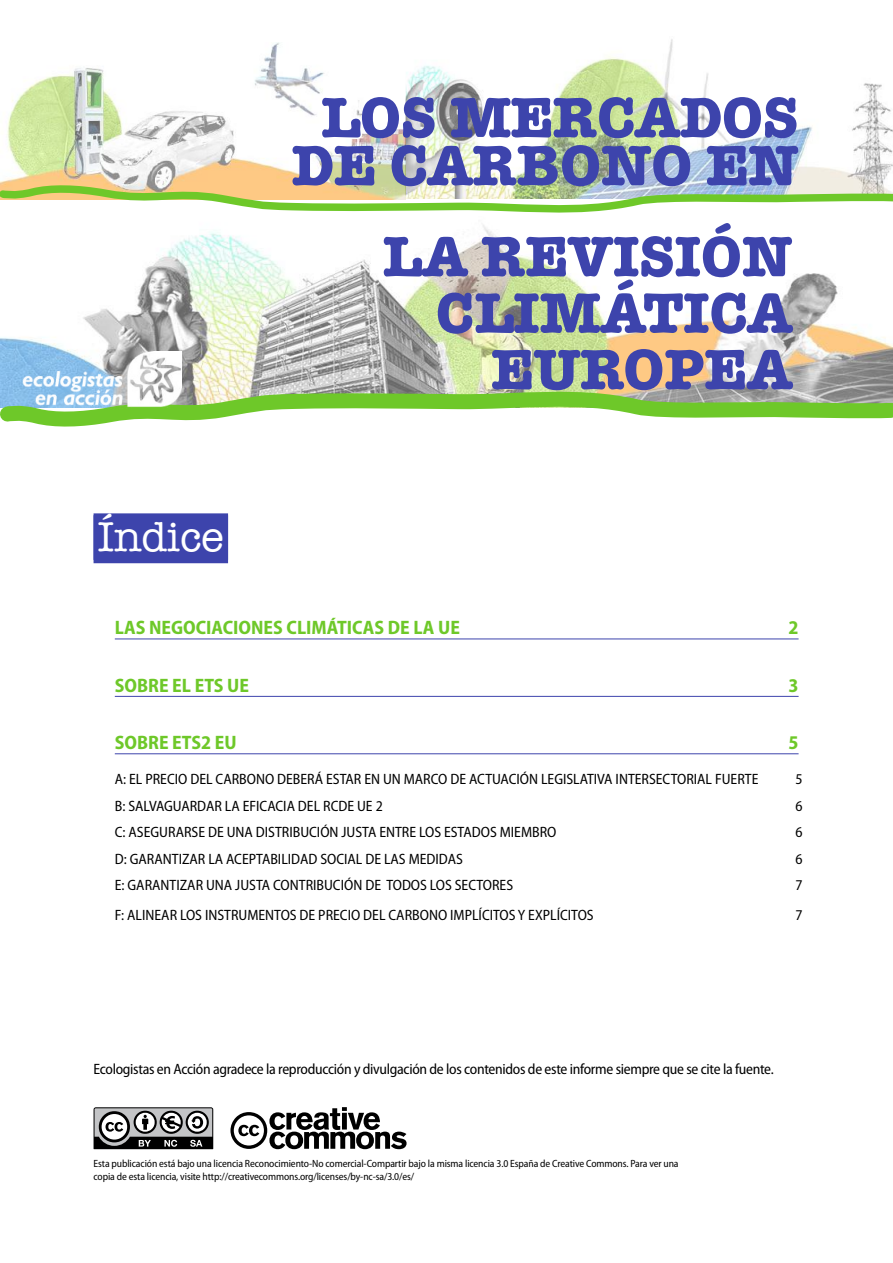
<style>
.page{position:relative;width:893px;height:1263px;background:#fff}
.page>*{position:absolute;margin:0;border:0;box-sizing:border-box;transform-origin:0 0}
.t1{font:700 57px/56.6px "American Typewriter Std";color:#3d44ac;text-align:center}
.t2{font:500 42px "American Typewriter Std";color:#fff}
.t3{font:700 semi-condensed 19.5px "Myriad Pro";color:#6ec829}
.t4{font:semi-condensed 15px "Myriad Pro";color:#000}
.t5{font:semi-condensed 15px "Myriad Pro";letter-spacing:-.02em;color:#000}
.t6{font:semi-condensed 10.5px/12.6px "Myriad Pro";letter-spacing:-.01em;color:#000}
</style>
<div class="page">
<img style="left:0;top:225px;width:893px;height:160px">
<svg style="left:0;top:385px;width:893px;height:42px"></svg>
<img style="left:22px;top:352px;width:160px;height:57px">
<img style="left:405px;top:39px;width:488px;height:140px">
<img style="left:7px;top:43px;width:398px;height:136px">
<svg style="left:319px;top:95px;width:45px;height:46px"></svg>
<img style="left:0;top:179px;width:893px;height:34px">
<div style="left:94px;top:513px;width:134px;height:47px;background:#3d44ac"></div>
<div style="left:94px;top:515px;width:134px;height:48px;background:#3d44ac"></div>
<hr style="left:115px;top:638px;width:684px;height:1px;background:#3d44ac">
<hr style="left:115px;top:696px;width:684px;height:1px;background:#3d44ac">
<hr style="left:115px;top:753px;width:684px;height:1px;background:#3d44ac">
<svg style="left:94px;top:1107px;width:119px;height:42px"></svg>
<svg style="left:230px;top:1107px;width:177px;height:42px"></svg>
<h2 class="t2" style="left:98px;top:514px;width:128px">Índice</h2>
<h1 class="t1" style="left:292px;top:94px;width:508px;line-height:48px">LOS MERCADOS<br>DE CARBONO EN</h1>
<h1 class="t1" style="left:383px;top:228px;width:411px;text-align:right">LA REVISIÓN<br>CLIMÁTICA<br>EUROPEA</h1>
<h3 class="t3" style="left:115px;top:617px;width:347px">LAS NEGOCIACIONES CLIMÁTICAS DE LA UE</h3>
<h3 class="t3" style="left:788px;top:617px;width:12px">2</h3>
<h3 class="t3" style="left:115px;top:674px;width:136px">SOBRE EL ETS UE</h3>
<h3 class="t3" style="left:788px;top:674px;width:12px">3</h3>
<h3 class="t3" style="left:115px;top:732px;width:123px">SOBRE ETS2 EU</h3>
<h3 class="t3" style="left:788px;top:732px;width:12px">5</h3>
<p class="t4" style="left:115px;top:771px;width:645px">A: EL PRECIO DEL CARBONO DEBERÁ ESTAR EN UN MARCO DE ACTUACIÓN LEGISLATIVA INTERSECTORIAL FUERTE</p>
<p class="t4" style="left:796px;top:771px;width:9px">5</p>
<p class="t4" style="left:115px;top:797px;width:269px">B: SALVAGUARDAR LA EFICACIA DEL RCDE UE 2</p>
<p class="t4" style="left:796px;top:797px;width:9px">6</p>
<p class="t4" style="left:115px;top:824px;width:443px">C: ASEGURARSE DE UNA DISTRIBUCIÓN JUSTA ENTRE LOS ESTADOS MIEMBRO</p>
<p class="t4" style="left:796px;top:824px;width:9px">6</p>
<p class="t4" style="left:115px;top:850px;width:350px">D: GARANTIZAR LA ACEPTABILIDAD SOCIAL DE LAS MEDIDAS</p>
<p class="t4" style="left:796px;top:850px;width:9px">6</p>
<p class="t4" style="left:115px;top:877px;width:400px">E: GARANTIZAR UNA JUSTA CONTRIBUCIÓN DE TODOS LOS SECTORES</p>
<p class="t4" style="left:796px;top:877px;width:9px">7</p>
<p class="t4" style="left:115px;top:907px;width:480px">F: ALINEAR LOS INSTRUMENTOS DE PRECIO DEL CARBONO IMPLÍCITOS Y EXPLÍCITOS</p>
<p class="t4" style="left:796px;top:907px;width:9px">7</p>
<p class="t5" style="left:94px;top:1060px;width:682px">Ecologistas en Acción agradece la reproducción y divulgación de los contenidos de este informe siempre que se cite la fuente.</p>
<p class="t6" style="left:94px;top:1158px;width:587px">Esta publicación está bajo una licencia Reconocimiento-No comercial-Compartir bajo la misma licencia 3.0 España de Creative Commons. Para ver una copia de esta licencia, visite http://creativecommons.org/licenses/by-nc-sa/3.0/es/</p>
</div>
